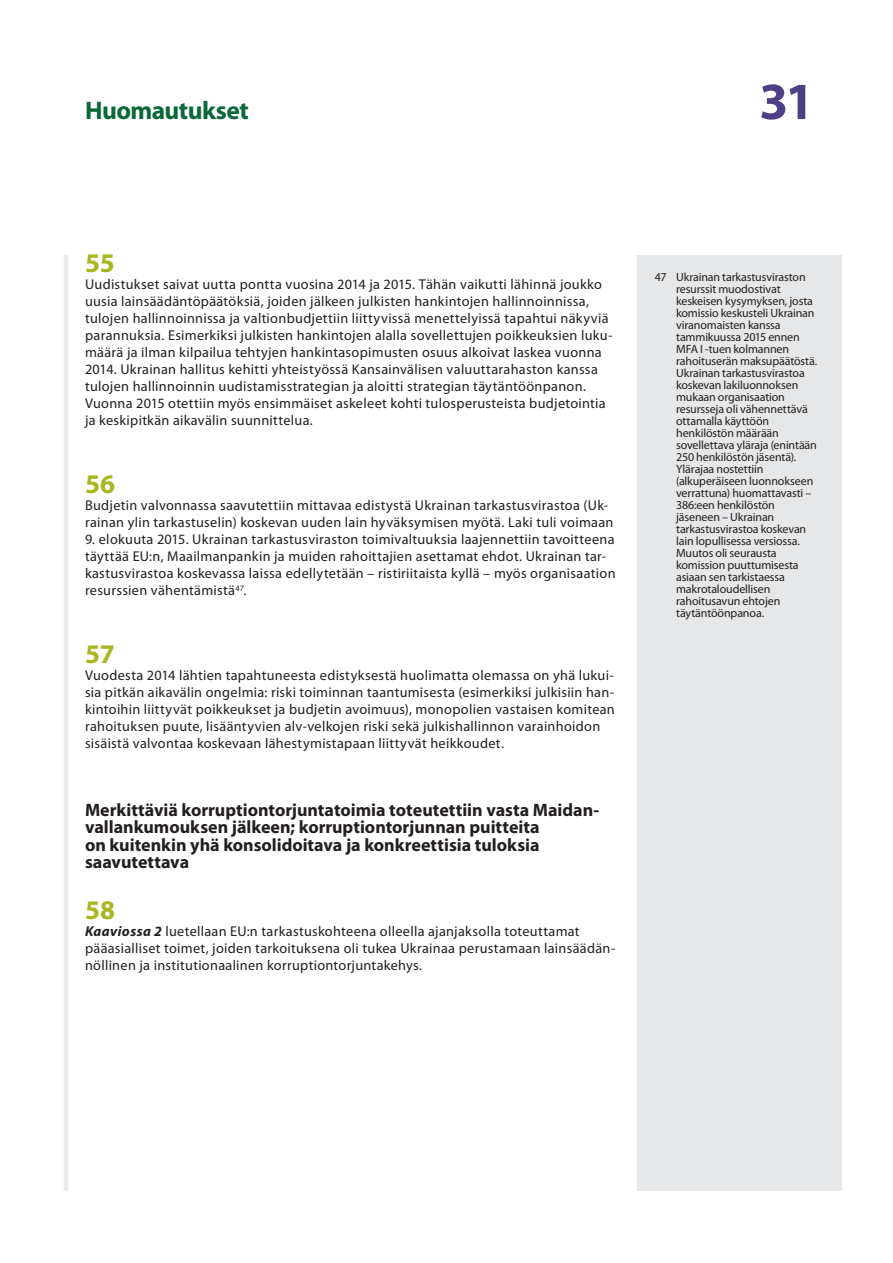
<style>
.page{position:relative;width:893px;height:1263px;background:#fff}
.page>*{position:absolute;margin:0;border:0;box-sizing:border-box;transform-origin:0 0}
.t1{font:700 52.5px "Myriad Pro";color:#4f4085}
.E_05_-_CHAP__1__TEXT{font:700 27px "Myriad Pro";letter-spacing:.005em;color:#a7b621}
.t2{font:700 25.5px "Myriad Pro";letter-spacing:-.02em;color:#0b6938}
.E_04_-_CHAP__TITRE_B{font:700 18px/17px "Myriad Pro";color:#231f20}
.E_05_-_CHAP__1__TEXT-2{font:14.25px/17px "Myriad Pro";letter-spacing:.02em;color:#231f20}
.E_08_-_CHAP__FOOTNOT{font:12px/12px "Myriad Pro";letter-spacing:-.01em;color:#231f20}
.s1{font-weight:700;font-style:italic}
</style>
<div class="page">
<hr style="left:64px;top:255px;width:4px;height:936px;background:#ebebeb">
<div style="left:638px;top:255px;width:204px;height:936px;background:#e6e7e9"></div>
<h3 class="t2" style="left:85px;top:94px;width:165px">Huomautukset</h3>
<h1 class="t1" style="left:759px;top:67px;width:57px">31</h1>
<p class="E_05_-_CHAP__1__TEXT" style="left:85px;top:245px;width:31px">55</p>
<p class="E_05_-_CHAP__1__TEXT-2" style="left:85px;top:276px;width:529px">Uudistukset saivat uutta pontta vuosina 2014 ja 2015. Tähän vaikutti lähinnä joukko uusia lainsäädäntöpäätöksiä, joiden jälkeen julkisten hankintojen hallinnoinnissa, tulojen hallinnoinnissa ja valtionbudjettiin liittyvissä menettelyissä tapahtui näkyviä parannuksia. Esimerkiksi julkisten hankintojen alalla sovellettujen poikkeuksien luku&shy;määrä ja ilman kilpailua tehtyjen hankintasopimusten osuus alkoivat laskea vuonna 2014. Ukrainan hallitus kehitti yhteistyössä Kansainvälisen valuuttarahaston kanssa tulojen hallinnoinnin uudistamisstrategian ja aloitti strategian täytäntöönpanon.<br>Vuonna 2015 otettiin myös ensimmäiset askeleet kohti tulosperusteista budjetointia ja keskipitkän aikavälin suunnittelua.</p>
<p class="E_05_-_CHAP__1__TEXT" style="left:85px;top:467px;width:32px">56</p>
<p class="E_05_-_CHAP__1__TEXT-2" style="left:85px;top:497px;width:530px">Budjetin valvonnassa saavutettiin mittavaa edistystä Ukrainan tarkastusvirastoa (Uk&shy;rainan ylin tarkastuselin) koskevan uuden lain hyväksymisen myötä. Laki tuli voimaan</p>
<p class="E_05_-_CHAP__1__TEXT-2" style="left:85px;top:531px;width:532px">9. elokuuta 2015. Ukrainan tarkastusviraston toimivaltuuksia laajennettiin tavoitteena täyttää EU:n, Maailmanpankin ja muiden rahoittajien asettamat ehdot. Ukrainan tar&shy;kastusvirastoa koskevassa laissa edellytetään – ristiriitaista kyllä – myös organisaation resurssien vähentämistä<sup>47</sup>.</p>
<p class="E_05_-_CHAP__1__TEXT" style="left:85px;top:637px;width:31px">57</p>
<p class="E_05_-_CHAP__1__TEXT-2" style="left:85px;top:667px;width:531px">Vuodesta 2014 lähtien tapahtuneesta edistyksestä huolimatta olemassa on yhä lukui&shy;sia pitkän aikavälin ongelmia: riski toiminnan taantumisesta (esimerkiksi julkisiin han&shy;kintoihin liittyvät poikkeukset ja budjetin avoimuus), monopolien vastaisen komitean rahoituksen puute, lisääntyvien alv-velkojen riski sekä julkishallinnon varainhoidon sisäistä valvontaa koskevaan lähestymistapaan liittyvät heikkoudet.</p>
<p class="E_04_-_CHAP__TITRE_B" style="left:85px;top:801px;width:516px">Merkittäviä korruptiontorjuntatoimia toteutettiin vasta Maidan&shy;vallankumouksen jälkeen; korruptiontorjunnan puitteita<br>on kuitenkin yhä konsolidoitava ja konkreettisia tuloksia saavutettava</p>
<p class="E_05_-_CHAP__1__TEXT" style="left:85px;top:892px;width:32px">58</p>
<p class="E_05_-_CHAP__1__TEXT-2" style="left:85px;top:922px;width:532px"><span class="s1">Kaaviossa 2</span> luetellaan EU:n tarkastuskohteena olleella ajanjaksolla toteuttamat pääasialliset toimet, joiden tarkoituksena oli tukea Ukrainaa perustamaan lainsäädän&shy;nöllinen ja institutionaalinen korruptiontorjuntakehys.</p>
<p class="E_08_-_CHAP__FOOTNOT" style="left:676px;top:271px;width:143px;text-indent:-21px">47 Ukrainan tarkastusviraston resurssit muodostivat keskeisen kysymyksen, josta komissio keskusteli Ukrainan viranomaisten kanssa tammikuussa 2015 ennen<br>MFA I -tuen kolmannen rahoituserän maksupäätöstä.<br>Ukrainan tarkastusvirastoa koskevan lakiluonnoksen mukaan organisaation resursseja oli vähennettävä ottamalla käyttöön henkilöstön määrään sovellettava yläraja (enintään<br>250 henkilöstön jäsentä).<br>Ylärajaa nostettiin (alkuperäiseen luonnokseen verrattuna) huomattavasti –<br>386:een henkilöstön jäseneen – Ukrainan tarkastusvirastoa koskevan lain lopullisessa versiossa.<br>Muutos oli seurausta komission puuttumisesta asiaan sen tarkistaessa makrotaloudellisen rahoitusavun ehtojen täytäntöönpanoa.</p>
</div>
